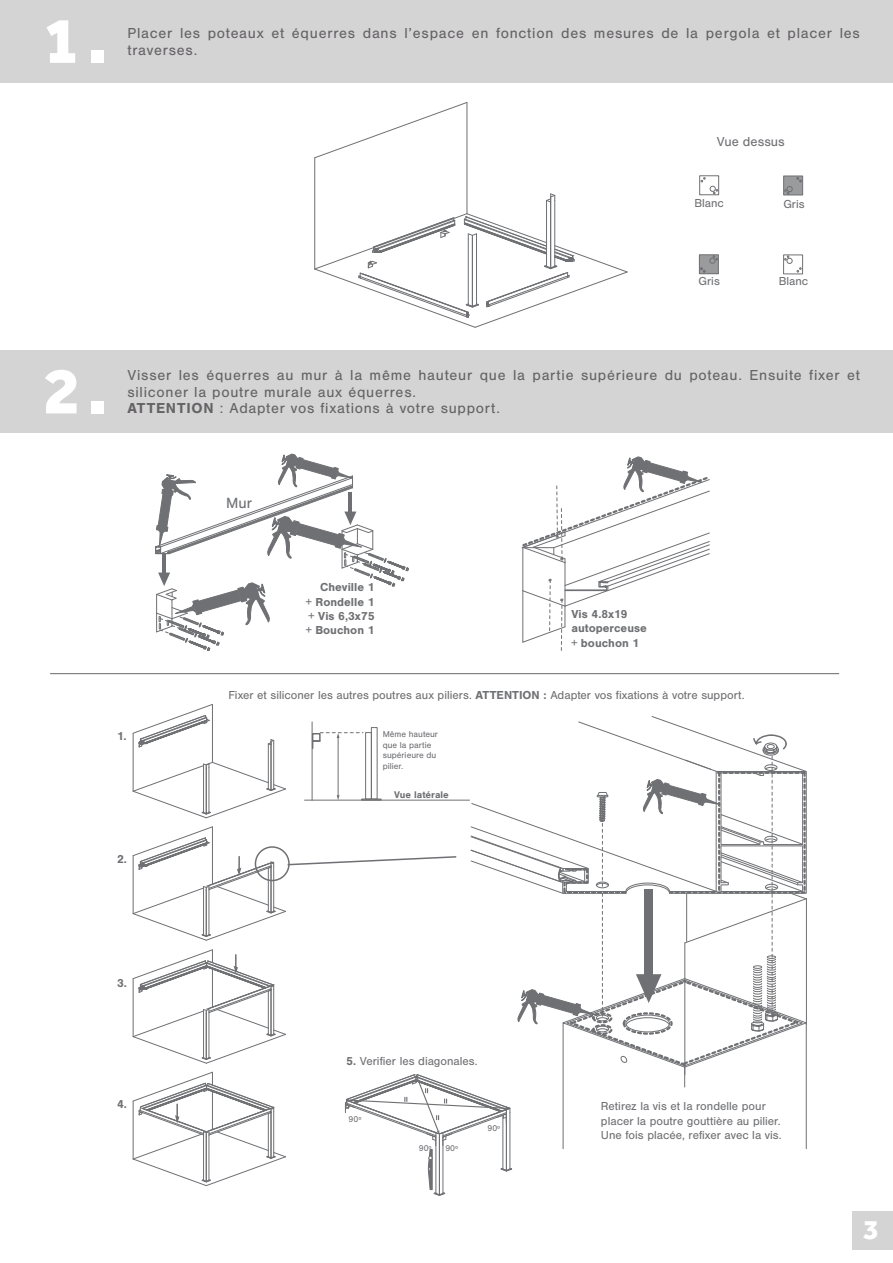
<style>
.page{position:relative;width:893px;height:1263px;background:#fff}
.page>*{position:absolute;margin:0;border:0;box-sizing:border-box;transform-origin:0 0}
.t1{font:800 67.5px "Effra";color:#fff}
.t2{font:800 28.5px "Effra";color:#fff}
.t3{font:15.3px "Nimbus San";color:#6f7073}
.t4{font:15px/16.5px "Nimbus San";letter-spacing:.05em;color:#656365}
.t5{font:13.5px "Nimbus San";color:#6f7073}
.t6{font:12px/14.4px "Nimbus San";color:#6f7073}
.t7{font:700 12px/14.4px "Nimbus San";color:#6f7073;text-align:justify}
.t8{font:700 10.05px "Nimbus San";color:#6f7073}
.t9{font:8.85px/10.6px "Nimbus San";color:#6f7073}
.t10{font:8.7px "Nimbus San";color:#6f7073}
.s1{font-weight:700}
</style>
<div class="page">
<div style="left:0;top:0;width:893px;height:82px;background:#d5d4d5"></div>
<div style="left:0;top:351px;width:893px;height:82px;background:#d5d4d5"></div>
<div style="left:852px;top:1211px;width:41px;height:38px;background:#d5d4d5"></div>
<svg style="left:314px;top:102px;width:153px;height:56px"></svg>
<svg style="left:314px;top:193px;width:314px;height:135px"></svg>
<hr style="left:314px;top:158px;width:1px;height:111px;background:#6f7073">
<hr style="left:467px;top:102px;width:1px;height:112px;background:#6f7073">
<hr style="left:50px;top:673px;width:789px;height:1px;background:#6f7073">
<svg style="left:155px;top:453px;width:254px;height:198px"></svg>
<svg style="left:521px;top:456px;width:189px;height:195px"></svg>
<svg style="left:133px;top:704px;width:674px;height:492px"></svg>
<div style="left:699px;top:175px;width:20px;height:20px;border:1px solid #6f7073"></div>
<svg style="left:701px;top:177px;width:17px;height:17px"></svg>
<div style="left:699px;top:254px;width:20px;height:20px;border:1px solid #6f7073"></div>
<svg style="left:700px;top:255px;width:18px;height:17px"></svg>
<div style="left:783px;top:254px;width:20px;height:20px;border:1px solid #6f7073"></div>
<svg style="left:784px;top:255px;width:18px;height:17px"></svg>
<div style="left:783px;top:176px;width:20px;height:19px;border:1px solid #6f7073"></div>
<svg style="left:784px;top:177px;width:18px;height:17px"></svg>
<h1 class="t1" style="left:43px;top:0;width:66px">1.</h1>
<p class="t4" style="left:127px;top:25px;width:734px">Placer les poteaux et équerres dans l’espace en fonction des mesures de la pergola et placer les traverses.</p>
<p class="t5" style="left:717px;top:134px;width:69px">Vue dessus</p>
<p class="t6" style="left:694px;top:196px;width:31px">Blanc</p>
<p class="t6" style="left:698px;top:274px;width:23px">Gris</p>
<p class="t6" style="left:783px;top:197px;width:23px">Gris</p>
<p class="t6" style="left:779px;top:274px;width:31px">Blanc</p>
<h1 class="t1" style="left:43px;top:351px;width:66px">2.</h1>
<p class="t4" style="left:127px;top:367px;width:734px">Visser les équerres au mur à la même hauteur que la partie supérieure du poteau. Ensuite fixer et siliconer la poutre murale aux équerres.<br><span class="s1">ATTENTION</span> : Adapter vos fixations à votre support.</p>
<p class="t3" style="left:226px;top:494px;width:27px">Mur</p>
<p class="t7" style="left:306px;top:580px;width:70px;text-indent:14px">Cheville 1 + Rondelle 1 + Vis 6,3x75 + Bouchon 1</p>
<p class="t7" style="left:571px;top:607px;width:77px;text-align:left">Vis 4.8x19 autoperceuse + bouchon 1</p>
<p class="t7" style="left:117px;top:729px;width:11px">1.</p>
<p class="t7" style="left:117px;top:852px;width:12px">2.</p>
<p class="t7" style="left:117px;top:976px;width:11px">3.</p>
<p class="t7" style="left:117px;top:1097px;width:12px">4.</p>
<p class="t6" style="left:228px;top:688px;width:518px">Fixer et siliconer les autres poutres aux piliers. <span class="s1">ATTENTION :</span> Adapter vos fixations à votre support.</p>
<p class="t9" style="left:383px;top:729px;width:57px">Même hauteur que la partie supérieure du pilier.</p>
<p class="t8" style="left:394px;top:788px;width:56px">Vue latérale</p>
<p class="t6" style="left:346px;top:1054px;width:133px"><span class="s1">5.</span> Verifier les diagonales.</p>
<p class="t10" style="left:349px;top:1114px;width:14px">90º</p>
<p class="t10" style="left:419px;top:1143px;width:14px">90º</p>
<p class="t10" style="left:445px;top:1143px;width:14px">90º</p>
<p class="t10" style="left:487px;top:1123px;width:14px">90º</p>
<p class="t6" style="left:601px;top:1099px;width:182px">Retirez la vis et la rondelle pour placer la poutre gouttière au pilier.<br>Une fois placée, refixer avec la vis.</p>
<h2 class="t2" style="left:863px;top:1213px;width:17px">3</h2>
</div>
